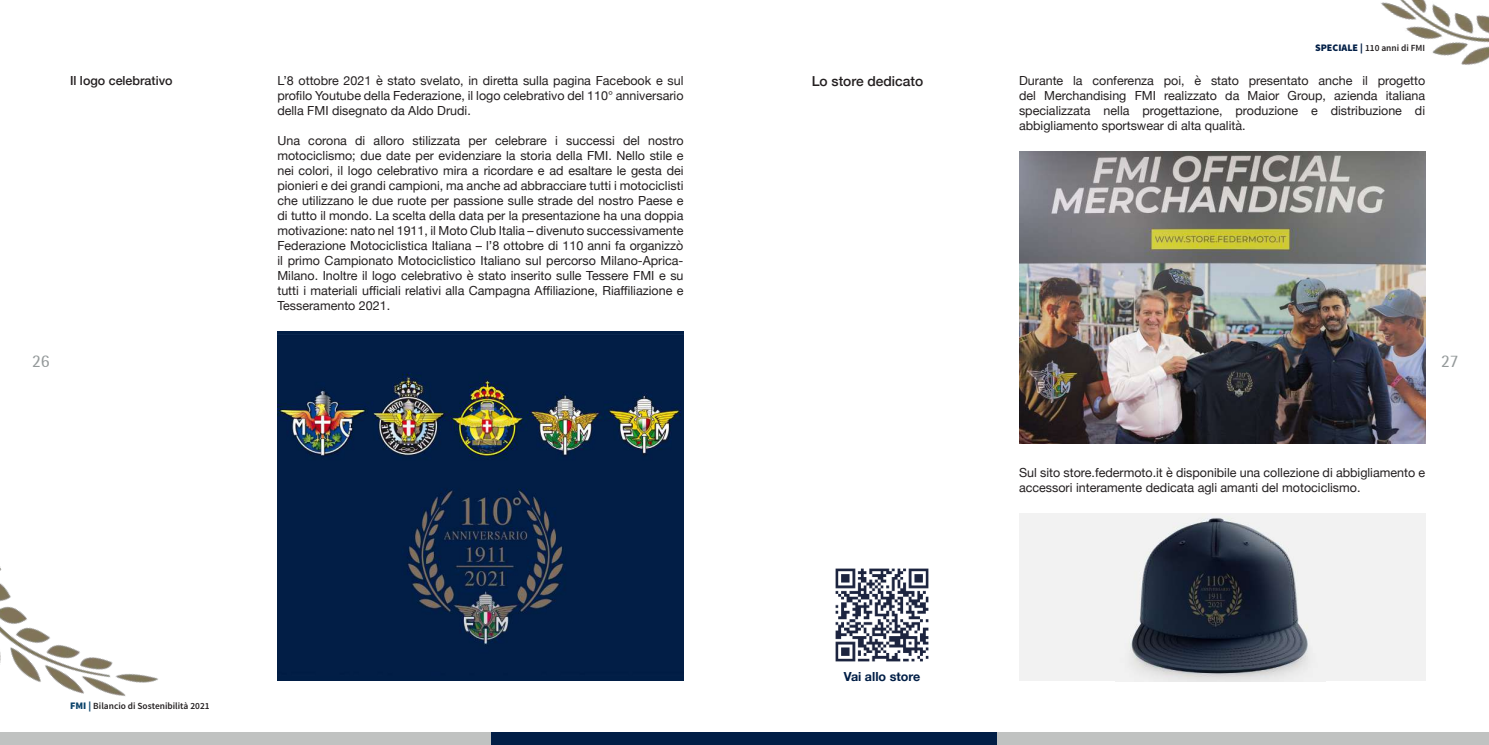
<style>
.page{position:relative;width:1489px;height:745px;background:#fff}
.page>*{position:absolute;margin:0;border:0;box-sizing:border-box;transform-origin:0 0}
.t1{font:17.5px "Libre Semi Sans S Si";color:#94999a}
.t2{font:500 13.75px "Helvetica Neue";color:#231f20}
.t3{font:12.5px/15px "Helvetica Neue";color:#231f20;text-align:justify}
.t4{font:500 12.5px "Helvetica Neue";color:#231f20}
.t5{font:700 12.5px "Helvetica Neue";color:#011e46}
.t6{font:600 9.38px "Source Sans Pro";color:#231f20}
.s1{font-weight:900;font-size:10px;color:#0a4269}
.s2{font-weight:900;font-size:10px;color:#011e46}
</style>
<div class="page">
<div style="left:1019px;top:513px;width:405px;height:167px;background:#f2f2f2"></div>
<div style="left:997px;top:732px;width:491px;height:12px;background:#c0c2c1"></div>
<img style="left:1019px;top:151px;width:405px;height:292px">
<img style="left:835px;top:568px;width:93px;height:93px">
<img style="left:1130px;top:518px;width:178px;height:162px">
<img style="left:1381px;top:0;width:107px;height:65px">
<div style="left:277px;top:331px;width:406px;height:349px;background:#011e46"></div>
<div style="left:0;top:732px;width:493px;height:12px;background:#c0c2c1"></div>
<div style="left:491px;top:732px;width:506px;height:12px;background:#011e46"></div>
<img style="left:277px;top:372px;width:404px;height:273px">
<img style="left:0;top:567px;width:158px;height:129px">
<h1 class="t1" style="left:32px;top:350px;width:19px">26</h1>
<p class="t4" style="left:70px;top:70px;width:104px">Il logo celebrativo</p>
<p class="t3" style="left:277px;top:73px;width:407px">L’8 ottobre 2021 è stato svelato, in diretta sulla pagina Facebook e sul profilo Youtube della Federazione, il logo celebrativo del 110° anniversario della FMI disegnato da Aldo Drudi.</p>
<p class="t3" style="left:277px;top:133px;width:407px">Una corona di alloro stilizzata per celebrare i successi del nostro motociclismo; due date per evidenziare la storia della FMI. Nello stile e nei colori, il logo celebrativo mira a ricordare e ad esaltare le gesta dei pionieri e dei grandi campioni, ma anche ad abbracciare tutti i motociclisti che utilizzano le due ruote per passione sulle strade del nostro Paese e di tutto il mondo. La scelta della data per la presentazione ha una doppia motivazione: nato nel 1911, il Moto Club Italia – divenuto successivamente Federazione Motociclistica Italiana – l’8 ottobre di 110 anni fa organizzò il primo Campionato Motociclistico Italiano sul percorso Milano-Aprica-Milano. Inoltre il logo celebrativo è stato inserito sulle Tessere FMI e su tutti i materiali ufficiali relativi alla Campagna Affiliazione, Riaffiliazione e Tesseramento 2021.</p>
<p class="t6" style="left:70px;top:699px;width:141px"><span class="s1">FMI |</span> Bilancio di Sostenibilità 2021</p>
<p class="t6" style="left:1314px;top:42px;width:112px"><span class="s2">SPECIALE |</span> 110 anni di FMI</p>
<p class="t2" style="left:811px;top:70px;width:113px">Lo store dedicato</p>
<p class="t3" style="left:1019px;top:73px;width:407px">Durante la conferenza poi, è stato presentato anche il progetto del Merchandising FMI realizzato da Maior Group, azienda italiana specializzata nella progettazione, produzione e distribuzione di abbigliamento sportswear di alta qualità.</p>
<p class="t5" style="left:843px;top:666px;width:78px">Vai allo store</p>
<h1 class="t1" style="left:1440px;top:350px;width:19px">27</h1>
<p class="t3" style="left:1019px;top:465px;width:407px">Sul sito store.federmoto.it è disponibile una collezione di abbigliamento e accessori interamente dedicata agli amanti del motociclismo.</p>
</div>
